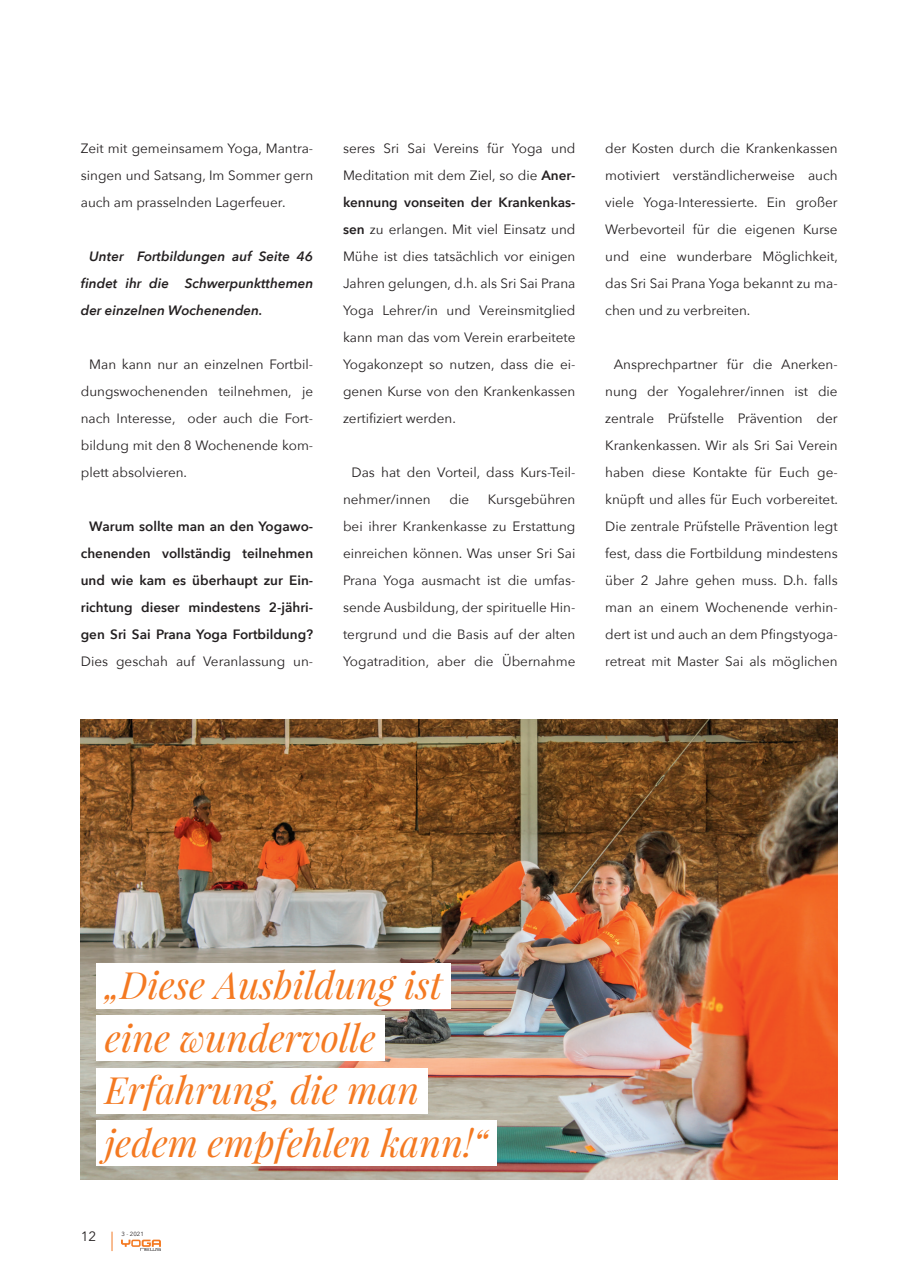
<style>
.page{position:relative;width:910px;height:1280px;background:#fff}
.page>*{position:absolute;margin:0;border:0;box-sizing:border-box;transform-origin:0 0}
.t1{font:italic 37.5px "Playfair Display";color:#f47921}
.t2{font:13.5px/27px "Avenir Next";color:#231f20;text-align:justify}
.t3{font:600 13.5px/27px "Avenir Next";color:#231f20;text-align:justify}
.t4{font:italic 600 13.5px/27px "Avenir Next";color:#231f20;text-align:justify}
.t5{font:6px "Avenir Next";color:#231f20}
.s1{font-weight:400}
.s2{font-weight:600}
</style>
<div class="page">
<svg style="left:122px;top:1239px;width:8px;height:8px"></svg>
<div style="left:131px;top:1239px;width:10px;height:8px;border:2px solid #f47921"></div>
<svg style="left:140px;top:1239px;width:21px;height:12px"></svg>
<svg style="left:112px;top:1231px;width:1px;height:20px"></svg>
<img style="left:81px;top:720px;width:757px;height:459px">
<div style="left:96px;top:963px;width:355px;height:45px;background:#fff"></div>
<div style="left:96px;top:1015px;width:288px;height:46px;background:#fff"></div>
<div style="left:96px;top:1068px;width:332px;height:45px;background:#fff"></div>
<div style="left:96px;top:1120px;width:400px;height:46px;background:#fff"></div>
<p class="t2" style="left:81px;top:135px;width:234px">Zeit mit gemeinsamem Yoga, Mantra&shy;singen und Satsang, Im Sommer gern auch am prasselnden Lagerfeuer.</p>
<p class="t4" style="left:81px;top:243px;width:234px;text-indent:9px">Unter Fortbildungen auf Seite 46 findet ihr die Schwerpunktthemen der einzelnen Wochenenden.</p>
<p class="t2" style="left:81px;top:351px;width:234px;text-indent:9px">Man kann nur an einzelnen Fortbil&shy;dungswochenenden teilnehmen, je nach Interesse, oder auch die Fort&shy;bildung mit den 8 Wochenende kom&shy;plett absolvieren.</p>
<p class="t3" style="left:81px;top:513px;width:234px;text-indent:9px">Warum sollte man an den Yogawo&shy;chenenden vollständig teilnehmen und wie kam es überhaupt zur Ein&shy;richtung dieser mindestens 2-jähri&shy;gen Sri Sai Prana Yoga Fortbildung?<br><span class="s1">Dies geschah auf Veranlassung un-</span></p>
<p class="t2" style="left:343px;top:135px;width:234px">seres Sri Sai Vereins für Yoga und Meditation mit dem Ziel, so die <span class="s2">Aner&shy;kennung vonseiten der Krankenkas&shy;sen</span> zu erlangen. Mit viel Einsatz und Mühe ist dies tatsächlich vor einigen Jahren gelungen, d.h. als Sri Sai Prana Yoga Lehrer/in und Vereinsmitglied kann man das vom Verein erarbeitete Yogakonzept so nutzen, dass die ei&shy;genen Kurse von den Krankenkassen zertifiziert werden.</p>
<p class="t2" style="left:343px;top:459px;width:234px;text-indent:9px">Das hat den Vorteil, dass Kurs-Teil&shy;nehmer/innen</p>
<p class="t2" style="left:343px;top:486px;width:234px;text-indent:145px">Kursgebühren bei ihrer Krankenkasse zu Erstattung einreichen können. Was unser Sri Sai Prana Yoga ausmacht ist die umfas&shy;sende Ausbildung, der spirituelle Hin&shy;tergrund und die Basis auf der alten Yogatradition, aber die Übernahme</p>
<p class="t2" style="left:449px;top:486px;width:21px">die</p>
<p class="t2" style="left:605px;top:135px;width:234px">der Kosten durch die Krankenkassen motiviert verständlicherweise auch viele Yoga-Interessierte. Ein großer Werbevorteil für die eigenen Kurse und eine wunderbare Möglichkeit, das Sri Sai Prana Yoga bekannt zu ma&shy;chen und zu verbreiten.</p>
<p class="t2" style="left:605px;top:351px;width:234px;text-align:center">Ansprechpartner für die Anerken&shy;nung der Yogalehrer/innen ist die zentrale Prüfstelle Prävention der Krankenkassen. Wir als Sri Sai Verein haben diese Kontakte für Euch ge&shy;knüpft und alles für Euch vorbereitet.<br>Die zentrale Prüfstelle Prävention legt fest, dass die Fortbildung mindestens über 2 Jahre gehen muss. D.h. falls man an einem Wochenende verhin&shy;dert ist und auch an dem Pfingstyoga&shy;retreat mit Master Sai als möglichen</p>
<p class="t1" style="left:105px;top:960px;width:339px">„Diese Ausbildung ist</p>
<p class="t1" style="left:105px;top:1012px;width:272px">eine wundervolle</p>
<p class="t1" style="left:105px;top:1065px;width:316px">Erfahrung, die man</p>
<p class="t1" style="left:105px;top:1117px;width:384px">jedem empfehlen kann!“</p>
<p class="t2" style="left:81px;top:1222px;width:17px">12</p>
<p class="t5" style="left:122px;top:1229px;width:24px">3 - 2021</p>
</div>
